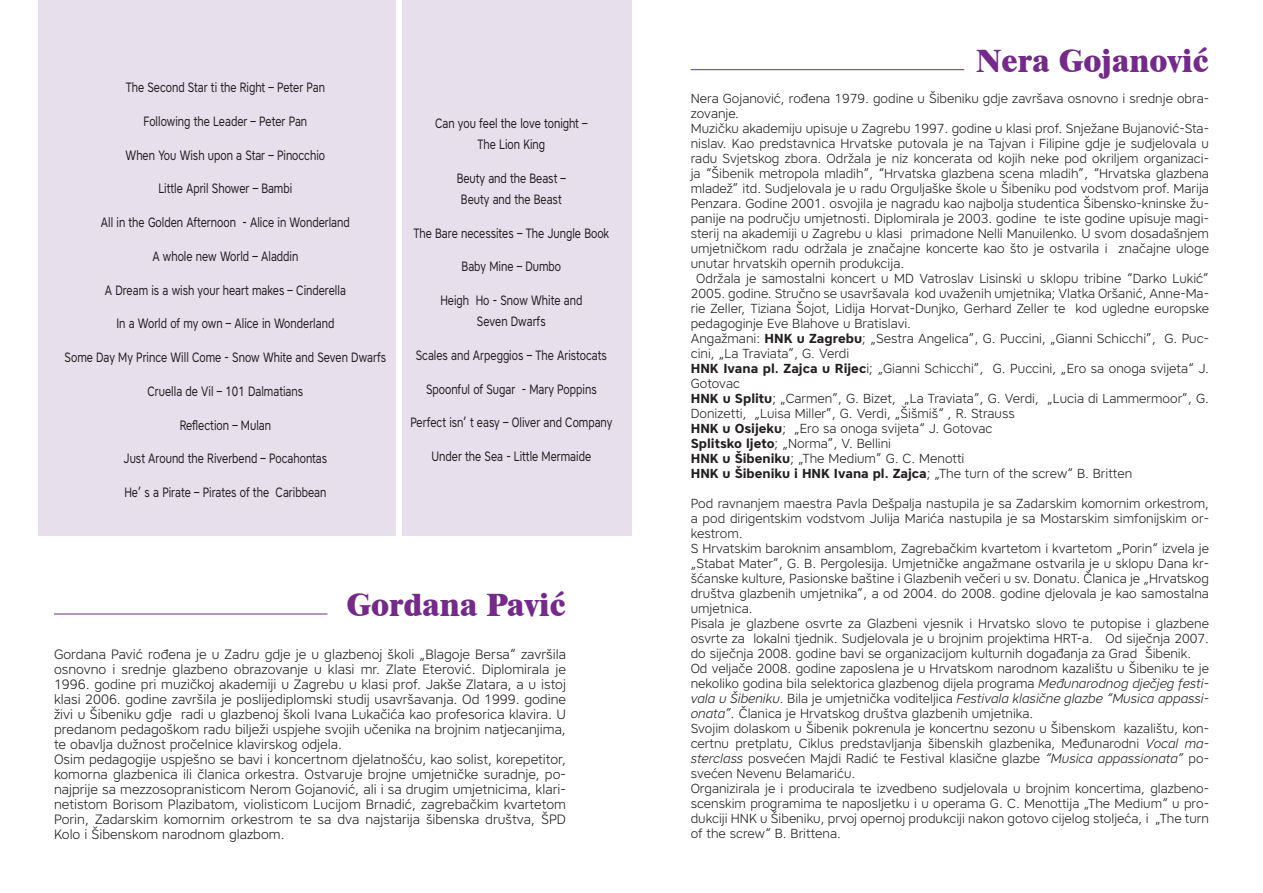
<style>
.page{position:relative;width:1263px;height:893px;background:#fff}
.page>*{position:absolute;margin:0;border:0;box-sizing:border-box;transform-origin:0 0}
.t1{font:800 33px "Dutch 801 BT";color:#732b87}
.osn{font:300 13.5px/15px "Core Sans A35";color:#231f20;text-align:justify}
.okej{font:13.5px/21px "Core Sans A45";color:#231f20;text-align:center;scale:.8 1}
.osn-2{font:300 13.05px/15px "Core Sans A35";color:#231f20;text-align:justify}
.osn-3{font:700 13.05px "Core Sans A65";color:#231f20}
.s1{font-family:"Core Sans A65";font-weight:700}
.s2{font-family:"Core Sans A35";font-weight:300}
.s3{font-style:italic}
</style>
<div class="page">
<div style="left:38px;top:0;width:357px;height:536px;background:#e7dfec"></div>
<div style="left:402px;top:0;width:229px;height:536px;background:#e7dfec"></div>
<hr style="left:54px;top:614px;width:273px;height:1px;background:#732b87">
<hr style="left:691px;top:69px;width:273px;height:1px;background:#732b87">
<p class="okej" style="left:126px;top:77px;width:251px">The Second Star ti the Right – Peter Pan</p>
<p class="okej" style="left:144px;top:110px;width:206px">Following the Leader – Peter Pan</p>
<p class="okej" style="left:126px;top:144px;width:251px">When You Wish upon a Star – Pinocchio</p>
<p class="okej" style="left:158px;top:178px;width:169px">Little April Shower – Bambi</p>
<p class="okej" style="left:101px;top:212px;width:313px">All in the Golden Afternoon - Alice in Wonderland</p>
<p class="okej" style="left:152px;top:245px;width:184px">A whole new World – Aladdin</p>
<p class="okej" style="left:105px;top:279px;width:303px">A Dream is a wish your heart makes – Cinderella</p>
<p class="okej" style="left:116px;top:313px;width:274px">In a World of my own – Alice in Wonderland</p>
<p class="okej" style="left:65px;top:347px;width:403px">Some Day My Prince Will Come - Snow White and Seven Dwarfs</p>
<p class="okej" style="left:148px;top:380px;width:196px">Cruella de Vil – 101 Dalmatians</p>
<p class="okej" style="left:180px;top:414px;width:116px">Reflection – Mulan</p>
<p class="okej" style="left:124px;top:448px;width:256px">Just Around the Riverbend – Pocahontas</p>
<p class="okej" style="left:124px;top:482px;width:254px">He’ s a Pirate – Pirates of the Caribbean</p>
<p class="okej" style="left:435px;top:113px;width:192px">Can you feel the love tonight –<br>The Lion King</p>
<p class="okej" style="left:457px;top:167px;width:138px">Beuty and the Beast –<br>Beuty and the Beast</p>
<p class="okej" style="left:413px;top:222px;width:246px">The Bare necessites – The Jungle Book</p>
<p class="okej" style="left:462px;top:256px;width:126px">Baby Mine – Dumbo</p>
<p class="okej" style="left:440px;top:290px;width:179px">Heigh Ho - Snow White and<br>Seven Dwarfs</p>
<p class="okej" style="left:416px;top:344px;width:240px">Scales and Arpeggios – The Aristocats</p>
<p class="okej" style="left:426px;top:378px;width:215px">Spoonful of Sugar - Mary Poppins</p>
<p class="okej" style="left:410px;top:412px;width:254px">Perfect isn’ t easy – Oliver and Company</p>
<p class="okej" style="left:431px;top:446px;width:201px">Under the Sea - Little Mermaide</p>
<p class="t1" style="left:347px;top:584px;width:221px">Gordana Pavić</p>
<p class="osn" style="left:54px;top:646px;width:514px">Gordana Pavić rođena je u Zadru gdje je u glazbenoj školi „Blagoje Bersa“ završila osnovno i srednje glazbeno obrazovanje u klasi mr. Zlate Eterović. Diplomirala je 1996. godine pri muzičkoj akademiji u Zagrebu u klasi prof. Jakše Zlatara, a u istoj klasi 2006. godine završila je poslijediplomski studij usavršavanja. Od 1999. godine živi u Šibeniku gdje radi u glazbenoj školi Ivana Lukačića kao profesorica klavira. U predanom pedagoškom radu bilježi uspjehe svojih učenika na brojnim natjecanjima, te obavlja dužnost pročelnice klavirskog odjela.</p>
<p class="osn" style="left:54px;top:751px;width:513px">Osim pedagogije uspješno se bavi i koncertnom djelatnošću, kao solist, korepetitor, komorna glazbenica ili članica orkestra. Ostvaruje brojne umjetničke suradnje, po&shy;najprije sa mezzosopranisticom Nerom Gojanović, ali i sa drugim umjetnicima, klari&shy;netistom Borisom Plazibatom, violisticom Lucijom Brnadić, zagrebačkim kvartetom Porin, Zadarskim komornim orkestrom te sa dva najstarija šibenska društva, ŠPD Kolo i Šibenskom narodnom glazbom.</p>
<p class="t1" style="left:976px;top:40px;width:234px">Nera Gojanović</p>
<p class="osn-2" style="left:691px;top:91px;width:520px">Nera Gojanović, rođena 1979. godine u Šibeniku gdje završava osnovno i srednje obra&shy;zovanje.</p>
<p class="osn-2" style="left:691px;top:121px;width:520px">Muzičku akademiju upisuje u Zagrebu 1997. godine u klasi prof. Snježane Bujanović-Sta&shy;nislav. Kao predstavnica Hrvatske putovala je na Tajvan i Filipine gdje je sudjelovala u radu Svjetskog zbora. Održala je niz koncerata od kojih neke pod okriljem organizaci&shy;ja “Šibenik metropola mladih”, “Hrvatska glazbena scena mladih”, “Hrvatska glazbena mladež” itd. Sudjelovala je u radu Orguljaške škole u Šibeniku pod vodstvom prof. Marija Penzara. Godine 2001. osvojila je nagradu kao najbolja studentica Šibensko-kninske žu&shy;panije na području umjetnosti. Diplomirala je 2003. godine te iste godine upisuje magi&shy;sterij na akademiji u Zagrebu u klasi primadone Nelli Manuilenko. U svom dosadašnjem umjetničkom radu održala je značajne koncerte kao što je ostvarila i značajne uloge unutar hrvatskih opernih produkcija.</p>
<p class="osn-2" style="left:691px;top:271px;width:520px;text-indent:6px">Održala je samostalni koncert u MD Vatroslav Lisinski u sklopu tribine “Darko Lukić” 2005. godine. Stručno se usavršavala kod uvaženih umjetnika; Vlatka Oršanić, Anne-Ma&shy;rie Zeller, Tiziana Šojot, Lidija Horvat-Dunjko, Gerhard Zeller te kod ugledne europske pedagoginje Eve Blahove u Bratislavi.</p>
<p class="osn-2" style="left:691px;top:331px;width:520px">Angažmani: <span class="s1">HNK u Zagrebu</span>; „Sestra Angelica”, G. Puccini, „Gianni Schicchi”, G. Puc&shy;cini, „La Traviata”, G. Verdi</p>
<p class="osn-2" style="left:691px;top:361px;width:520px"><span class="s1">HNK Ivana pl. Zajca u Rijec</span>i; „Gianni Schicchi”, G. Puccini, „Ero sa onoga svijeta“ J.<br>Gotovac</p>
<p class="osn-2" style="left:691px;top:391px;width:520px"><span class="s1">HNK u Splitu</span>; „Carmen”, G. Bizet, „La Traviata”, G. Verdi, „Lucia di Lammermoor”, G.<br>Donizetti, „Luisa Miller”, G. Verdi, „Šišmiš“ , R. Strauss</p>
<p class="osn-2" style="left:691px;top:421px;width:303px"><span class="s1">HNK u Osijeku</span>; „Ero sa onoga svijeta“ J. Gotovac</p>
<p class="osn-2" style="left:691px;top:436px;width:202px"><span class="s1">Splitsko ljeto</span>; „Norma”, V. Bellini</p>
<p class="osn-2" style="left:691px;top:451px;width:275px"><span class="s1">HNK u Šibeniku</span>; „The Medium” G. C. Menotti</p>
<p class="osn-3" style="left:691px;top:465px;width:443px">HNK u Šibeniku i HNK Ivana pl. Zajca<span class="s2">; „The turn of the screw“ B. Britten</span></p>
<p class="osn-2" style="left:691px;top:496px;width:520px">Pod ravnanjem maestra Pavla Dešpalja nastupila je sa Zadarskim komornim orkestrom, a pod dirigentskim vodstvom Julija Marića nastupila je sa Mostarskim simfonijskim or&shy;kestrom.</p>
<p class="osn-2" style="left:691px;top:541px;width:520px">S Hrvatskim baroknim ansamblom, Zagrebačkim kvartetom i kvartetom „Porin“ izvela je „Stabat Mater”, G. B. Pergolesija. Umjetničke angažmane ostvarila je u sklopu Dana kr&shy;šćanske kulture, Pasionske baštine i Glazbenih večeri u sv. Donatu. Članica je „Hrvatskog društva glazbenih umjetnika”, a od 2004. do 2008. godine djelovala je kao samostalna umjetnica.</p>
<p class="osn-2" style="left:691px;top:616px;width:520px">Pisala je glazbene osvrte za Glazbeni vjesnik i Hrvatsko slovo te putopise i glazbene osvrte za lokalni tjednik. Sudjelovala je u brojnim projektima HRT-a. Od siječnja 2007. do siječnja 2008. godine bavi se organizacijom kulturnih događanja za Grad Šibenik.</p>
<p class="osn-2" style="left:691px;top:661px;width:520px">Od veljače 2008. godine zaposlena je u Hrvatskom narodnom kazalištu u Šibeniku te je nekoliko godina bila selektorica glazbenog dijela programa <span class="s3">Međunarodnog dječjeg festi&shy;vala u Šibeniku</span>. Bila je umjetnička voditeljica <span class="s3">Festivala klasične glazbe “Musica appassi&shy;onata”.</span> Članica je Hrvatskog društva glazbenih umjetnika.</p>
<p class="osn-2" style="left:691px;top:721px;width:520px">Svojim dolaskom u Šibenik pokrenula je koncertnu sezonu u Šibenskom kazalištu, kon&shy;certnu pretplatu, Ciklus predstavljanja šibenskih glazbenika, Međunarodni <span class="s3">Vocal ma&shy;sterclass</span> posvećen Majdi Radić te Festival klasične glazbe <span class="s3">“Musica appassionata”</span> po&shy;svećen Nevenu Belamariću.</p>
<p class="osn-2" style="left:691px;top:781px;width:520px">Organizirala je i producirala te izvedbeno sudjelovala u brojnim koncertima, glazbeno&shy;scenskim programima te naposljetku i u operama G. C. Menottija „The Medium“ u pro&shy;dukciji HNK u Šibeniku, prvoj opernoj produkciji nakon gotovo cijelog stoljeća, i „The turn of the screw“ B. Brittena.</p>
</div>
